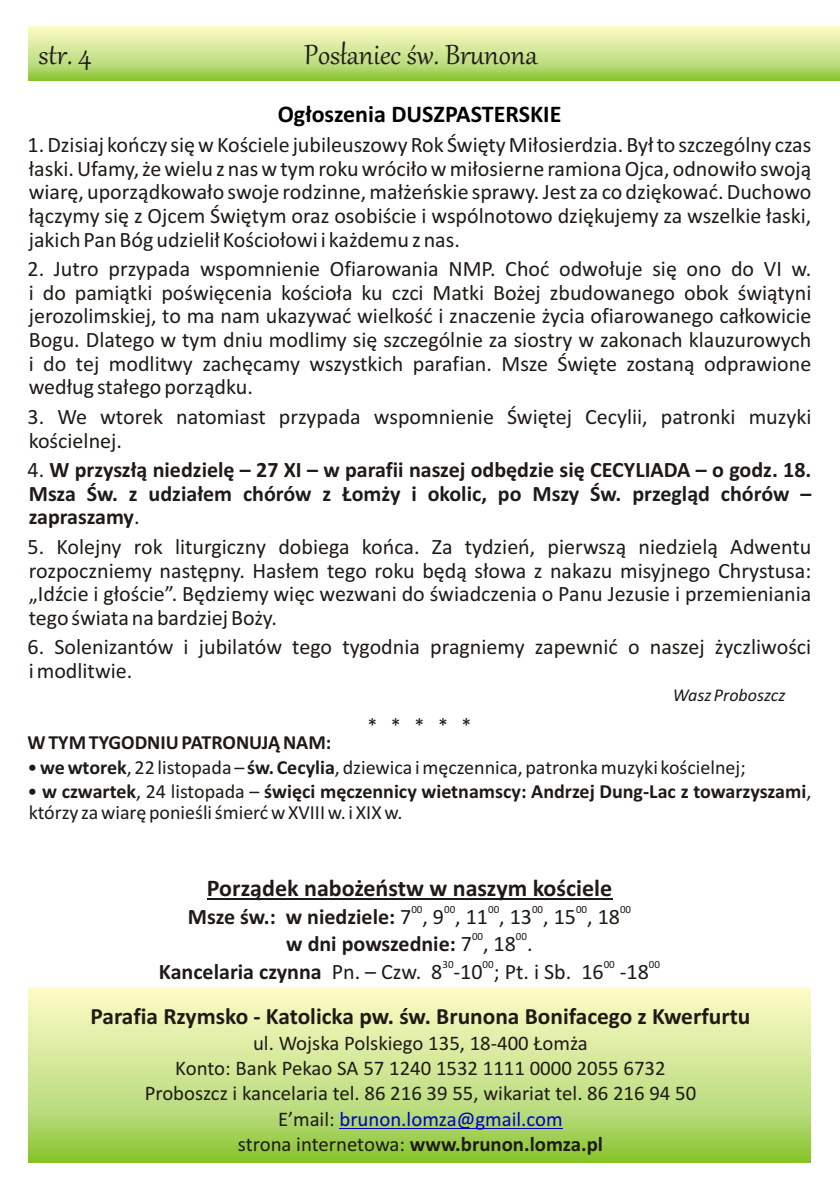
<style>
.page{position:relative;width:840px;height:1191px;background:#fff}
.page>*{position:absolute;margin:0;border:0;box-sizing:border-box;transform-origin:0 0}
.t1{font:34px "Gabriola";color:#1f1a17}
.t2{font:700 24px "Calibri";color:#1f1a17}
.t3{font:700 24px "Calibri";color:#000}
.t4{font:700 23.4px "Calibri";color:#1f1a17}
.t5{font:22px/23.6px "Calibri";color:#1f1a17;text-align:justify}
.t6{font:700 22px/23.6px "Calibri";color:#1f1a17;text-align:justify}
.t7{font:20.8px/25.4px "Calibri";color:#1f1a17;text-align:center}
.t8{font:700 20px/20.8px "Calibri";color:#1f1a17}
.t9{font:20px "Calibri";color:#1f1a17}
.t10{font:italic 18px "Calibri";color:#1f1a17}
.t11{font:11px "Calibri";color:#1f1a17}
.s1{font-weight:400}
.s2{font-weight:700}
.s3{color:#0000c4}
</style>
<div class="page">
<svg style="left:29px;top:26px;width:810px;height:55px;background:#cae38b"></svg>
<svg style="left:29px;top:987px;width:781px;height:175px;background:#cae38b"></svg>
<hr style="left:339px;top:1127px;width:223px;height:1px;background:#0000c4">
<hr style="left:207px;top:898px;width:404px;height:1px;background:#1f1a17">
<h1 class="t1" style="left:39px;top:41px;width:55px">str. 4</h1>
<h1 class="t1" style="left:304px;top:41px;width:235px">Pos³aniec œw. Brunona</h1>
<p class="t3" style="left:277px;top:104px;width:285px">Og³oszenia DUSZPASTERSKIE</p>
<p class="t5" style="left:28px;top:135px;width:784px">1. Dzisiaj koñczy siê w Koœciele jubileuszowy Rok Œwiêty Mi³osierdzia. By³ to szczególny czas ³aski. Ufamy, ¿e wielu z nas w tym roku wróci³o w mi³osierne ramiona Ojca, odnowi³o swoj¹ wiarê, uporz¹dkowa³o swoje rodzinne, ma³¿eñskie sprawy. Jest za co dziêkowaæ. Duchowo ³¹czymy siê z Ojcem Œwiêtym oraz osobiœcie i wspólnotowo dziêkujemy za wszelkie ³aski, jakich Pan Bóg udzieli³ Koœcio³owi i ka¿demu z nas.</p>
<p class="t5" style="left:28px;top:259px;width:785px">2. Jutro przypada wspomnienie Ofiarowania NMP. Choæ odwo³uje siê ono do VI w. i do pami¹tki poœwiêcenia koœcio³a ku czci Matki Bo¿ej zbudowanego obok œwi¹tyni jerozolimskiej, to ma nam ukazywaæ wielkoœæ i znaczenie ¿ycia ofiarowanego ca³kowicie Bogu. Dlatego w tym dniu modlimy siê szczególnie za siostry w zakonach klauzurowych i do tej modlitwy zachêcamy wszystkich parafian. Msze Œwiête zostan¹ odprawione wed³ug sta³ego porz¹dku.</p>
<p class="t5" style="left:28px;top:406px;width:785px">3. We wtorek natomiast przypada wspomnienie Œwiêtej Cecylii, patronki muzyki koœcielnej.</p>
<p class="t6" style="left:28px;top:460px;width:784px"><span class="s1">4.</span> W przysz³¹ niedzielê – 27 XI – w parafii naszej odbêdzie siê CECYLIADA – o godz. 18.<br>Msza Œw. z udzia³em chórów z £om¿y i okolic, po Mszy Œw. przegl¹d chórów – zapraszamy<span class="s1">.</span></p>
<p class="t5" style="left:27px;top:536px;width:785px">5. Kolejny rok liturgiczny dobiega koñca. Za tydzieñ, pierwsz¹ niedziel¹ Adwentu rozpoczniemy nastêpny. Has³em tego roku bêd¹ s³owa z nakazu misyjnego Chrystusa: „IdŸcie i g³oœcie”. Bêdziemy wiêc wezwani do œwiadczenia o Panu Jezusie i przemieniania tego œwiata na bardziej Bo¿y.</p>
<p class="t5" style="left:27px;top:637px;width:784px">6. Solenizantów i jubilatów tego tygodnia pragniemy zapewniæ o naszej ¿yczliwoœci i modlitwie.</p>
<p class="t10" style="left:672px;top:687px;width:114px">Wasz Proboszcz</p>
<p class="t9" style="left:367px;top:717px;width:106px">* * * * *</p>
<p class="t8" style="left:27px;top:734px;width:305px">W TYM TYGODNIU PATRONUJ¥ NAM:</p>
<p class="t9" style="left:27px;top:759px;width:719px">• <span class="s2">we wtorek</span>, 22 listopada – <span class="s2">œw. Cecylia</span>, dziewica i mêczennica, patronka muzyki koœcielnej;</p>
<p class="t8" style="left:27px;top:783px;width:785px"><span class="s1">•</span> w czwartek<span class="s1">, 24 listopada –</span> œwiêci mêczennicy wietnamscy: Andrzej Dung-Lac z towarzyszami<span class="s1">, którzy za wiarê ponieœli œmieræ w XVIII w. i XIX w.</span></p>
<p class="t2" style="left:207px;top:878px;width:406px">Porz¹dek nabo¿eñstw w naszym koœciele</p>
<p class="t11" style="left:411px;top:904px;width:13px">00</p>
<p class="t11" style="left:444px;top:904px;width:13px">00</p>
<p class="t11" style="left:488px;top:904px;width:13px">00</p>
<p class="t11" style="left:531px;top:904px;width:13px">00</p>
<p class="t11" style="left:619px;top:904px;width:13px">00</p>
<p class="t11" style="left:575px;top:904px;width:13px">00</p>
<p class="t6" style="left:188px;top:906px;width:389px">Msze œw.: w niedziele: <span class="s1">7 , 9 , 11 , 13 , 15</span></p>
<p class="t5" style="left:587px;top:906px;width:34px">, 18</p>
<p class="t11" style="left:471px;top:932px;width:13px">00</p>
<p class="t11" style="left:515px;top:932px;width:13px">00</p>
<p class="t6" style="left:286px;top:934px;width:248px">w dni powszednie: <span class="s1">7 , 18 .</span></p>
<p class="t11" style="left:442px;top:959px;width:13px">30</p>
<p class="t11" style="left:482px;top:959px;width:13px">00</p>
<p class="t11" style="left:603px;top:959px;width:13px">00</p>
<p class="t11" style="left:648px;top:959px;width:13px">00</p>
<p class="t5" style="left:159px;top:961px;width:491px"><span class="s2">Kancelaria czynna</span> Pn. – Czw. 8 -10 ; Pt. i Sb. 16 -18</p>
<p class="t4" style="left:90px;top:1006px;width:661px">Parafia Rzymsko - Katolicka pw. œw. Brunona Bonifacego z Kwerfurtu</p>
<p class="t7" style="left:145px;top:1031px;width:553px">ul. Wojska Polskiego 135, 18-400 £om¿a<br>Konto: Bank Pekao SA 57 1240 1532 1111 0000 2055 6732<br>Proboszcz i kancelaria tel. 86 216 39 55, wikariat tel. 86 216 94 50<br>E’mail: <span class="s3">brunon.lomza@gmail.com<br></span>strona internetowa: <span class="s2">www.brunon.lomza.pl</span></p>
</div>
